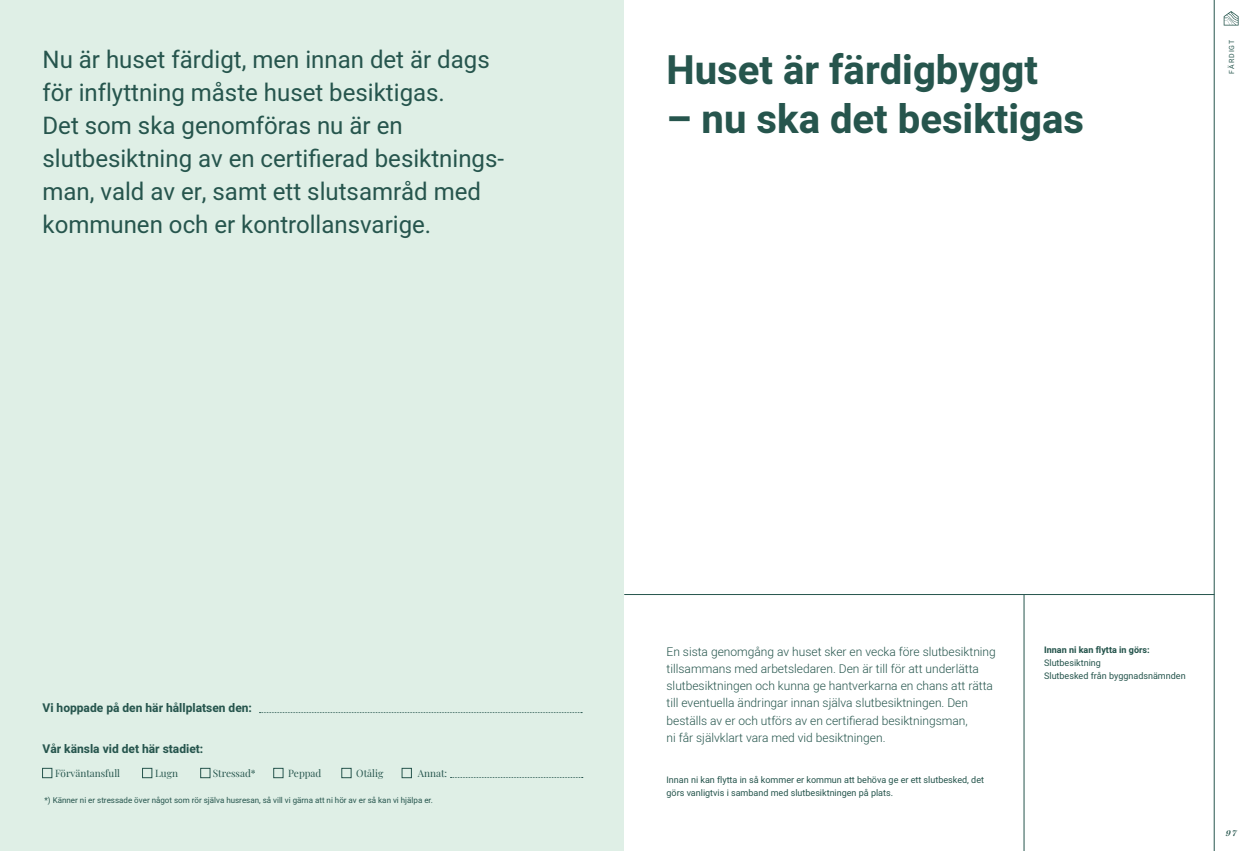
<style>
.page{position:relative;width:1248px;height:851px;background:#fff}
.page>*{position:absolute;margin:0;border:0;box-sizing:border-box;transform-origin:0 0}
.t1{font:700 40px "Heebo";color:#26554d}
.t2{font:24px/33px "Heebo";color:#26554d}
.t3{font:300 12px/17px "Heebo";color:#26554d}
.t4{font:700 12px "Heebo";color:#26554d}
.t5{font:10px "Playfair Display";color:#26554d}
.t6{font:9px/13px "Heebo";color:#26554d}
.t7{font:700 9px "Heebo";color:#26554d}
.t8{font:8px "Heebo";color:#26554d}
.t9{font:italic 700 8px "Playfair Display";color:#26554d}
.t10{font:7px "Heebo";letter-spacing:.15em;color:#26554d}
</style>
<div class="page">
<hr style="left:1213px;top:0;width:1px;height:850px;background:#26554d">
<svg style="left:1223px;top:11px;width:15px;height:15px"></svg>
<div style="left:0;top:0;width:624px;height:850px;background:#dfefe6"></div>
<svg style="left:259px;top:712px;width:323px;height:1px"></svg>
<svg style="left:450px;top:777px;width:133px;height:1px"></svg>
<div style="left:42px;top:768px;width:10px;height:9px;border:1px solid #26554d"></div>
<div style="left:142px;top:768px;width:10px;height:9px;border:1px solid #26554d"></div>
<div style="left:200px;top:768px;width:10px;height:9px;border:1px solid #26554d"></div>
<div style="left:273px;top:768px;width:10px;height:9px;border:1px solid #26554d"></div>
<div style="left:341px;top:768px;width:10px;height:9px;border:1px solid #26554d"></div>
<div style="left:402px;top:768px;width:9px;height:9px;border:1px solid #26554d"></div>
<hr style="left:624px;top:594px;width:590px;height:1px;background:#26554d">
<hr style="left:1023px;top:594px;width:1px;height:256px;background:#26554d">
<h2 class="t2" style="left:43px;top:43px;width:463px">Nu är huset färdigt, men innan det är dags för inflyttning måste huset besiktigas.<br>Det som ska genomföras nu är en slutbesiktning av en certifierad besiktnings&shy;man, vald av er, samt ett slutsamråd med kommunen och er kontrollansvarige.</h2>
<h1 class="t1" style="left:666px;top:43px;width:373px">Huset är färdigbyggt</h1>
<h1 class="t1" style="left:666px;top:91px;width:419px">– nu ska det besiktigas</h1>
<p class="t10" style="left:1226px;top:74px;width:36px;rotate:-90deg">FÄRDIGT</p>
<p class="t4" style="left:43px;top:699px;width:211px">Vi hoppade på den här hållplatsen den:</p>
<p class="t4" style="left:43px;top:740px;width:162px">Vår känsla vid det här stadiet:</p>
<p class="t5" style="left:55px;top:765px;width:66px">Förväntansfull</p>
<p class="t5" style="left:155px;top:765px;width:24px">Lugn</p>
<p class="t5" style="left:213px;top:765px;width:44px">Stressad*</p>
<p class="t5" style="left:288px;top:765px;width:35px">Peppad</p>
<p class="t5" style="left:356px;top:765px;width:28px">Otålig</p>
<p class="t5" style="left:418px;top:765px;width:31px">Annat:</p>
<p class="t8" style="left:45px;top:794px;width:390px">*) Känner ni er stressade över något som rör själva husresan, så vill vi gärna att ni hör av er så kan vi hjälpa er.</p>
<p class="t3" style="left:666px;top:643px;width:331px">En sista genomgång av huset sker en vecka före slutbesiktning tillsammans med arbetsledaren. Den är till för att underlätta slutbesiktningen och kunna ge hantverkarna en chans att rätta till eventuella ändringar innan själva slutbesiktningen. Den beställs av er och utförs av en certifierad besiktningsman,<br>ni får självklart vara med vid besiktningen.</p>
<p class="t7" style="left:1044px;top:643px;width:107px">Innan ni kan flytta in görs:</p>
<p class="t6" style="left:1044px;top:656px;width:143px">Slutbesiktning<br>Slutbesked från byggnadsnämnden</p>
<p class="t6" style="left:666px;top:773px;width:319px">Innan ni kan flytta in så kommer er kommun att behöva ge er ett slutbesked, det görs vanligtvis i samband med slutbesiktningen på plats.</p>
<p class="t9" style="left:1225px;top:826px;width:12px">97</p>
</div>
